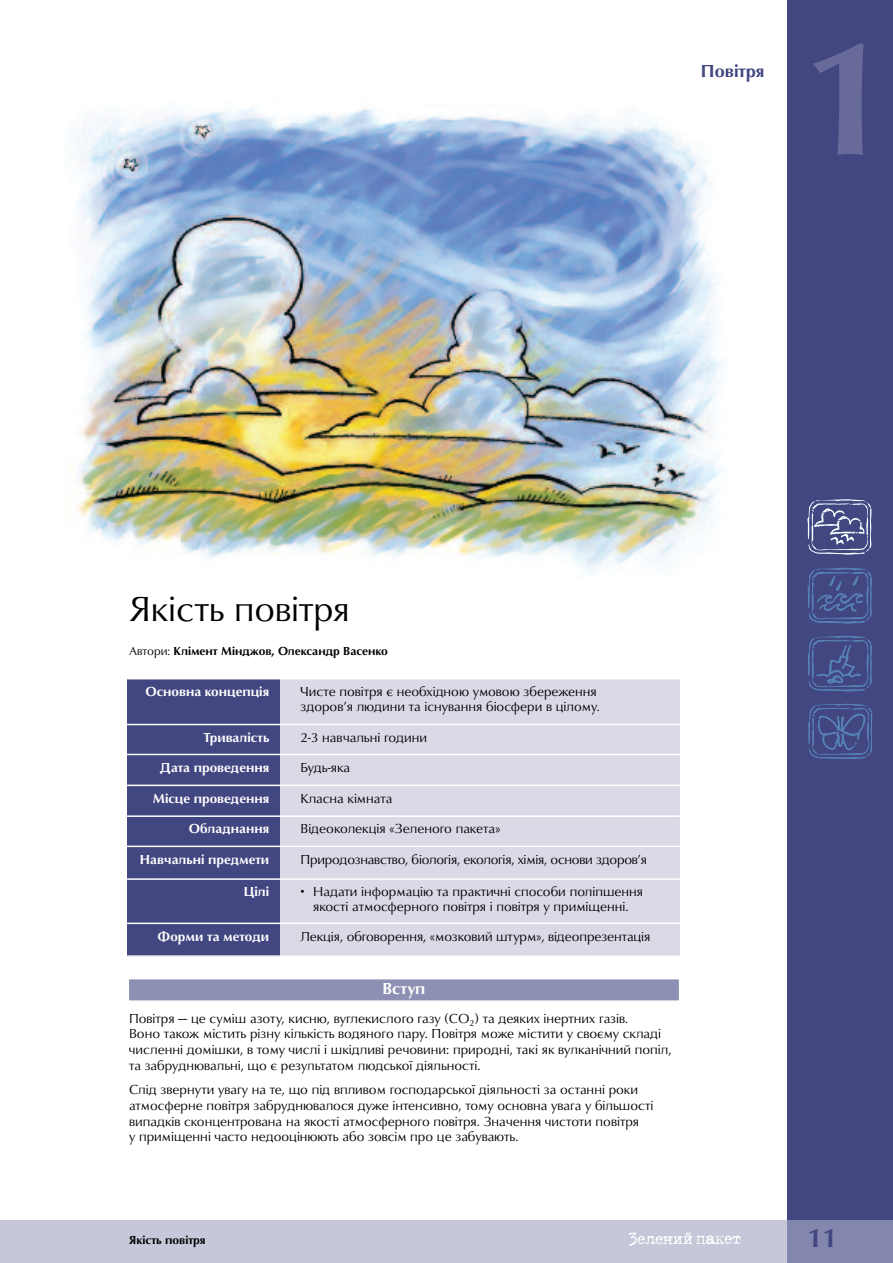
<style>
.page{position:relative;width:893px;height:1263px;background:#fff}
.page>*{position:absolute;margin:0;border:0;box-sizing:border-box;transform-origin:0 0}
.t1{font:700 165px "URW Classico TCE";color:#686b9a}
.t2{font:36px "URW Classico TCY";color:#000}
.t3{font:700 27px "URW Classico TCE";color:#424681}
.t4{font:700 18px "URW Classico TCY";color:#424681}
.t5{font:700 16.5px "URW Classico TCY";letter-spacing:.01em;color:#fff}
.t6{font:13.5px/15.8px "URW Classico TCY";color:#000}
.t7{font:700 13.5px "URW Classico TCY";color:#fff}
.t8{font:700 12px "URW Classico TCY";color:#000}
.s1{font-weight:400}
</style>
<div class="page">
<div style="left:0;top:1220px;width:876px;height:43px;background:#c6c7d9"></div>
<div style="left:787px;top:0;width:106px;height:1263px;background:#424681"></div>
<div style="left:787px;top:1220px;width:106px;height:43px;background:#8487ad"></div>
<svg style="left:629px;top:1232px;width:112px;height:14px"></svg>
<div style="left:129px;top:979px;width:550px;height:21px;background:#8e90b3"></div>
<img style="left:71px;top:107px;width:654px;height:468px">
<svg style="left:808px;top:636px;width:64px;height:55px"></svg>
<svg style="left:808px;top:704px;width:64px;height:55px"></svg>
<svg style="left:807px;top:568px;width:65px;height:56px"></svg>
<svg style="left:807px;top:499px;width:64px;height:56px"></svg>
<div style="left:127px;top:678px;width:153px;height:46px;background:#424681"></div>
<div style="left:280px;top:678px;width:400px;height:46px;background:#d9dae6"></div>
<div style="left:127px;top:724px;width:153px;height:30px;background:#424681"></div>
<div style="left:280px;top:724px;width:400px;height:30px;background:#d9dae6"></div>
<div style="left:127px;top:754px;width:153px;height:31px;background:#424681"></div>
<div style="left:280px;top:754px;width:400px;height:31px;background:#d9dae6"></div>
<div style="left:127px;top:785px;width:153px;height:31px;background:#424681"></div>
<div style="left:280px;top:785px;width:400px;height:31px;background:#d9dae6"></div>
<div style="left:127px;top:816px;width:153px;height:30px;background:#424681"></div>
<div style="left:280px;top:816px;width:400px;height:30px;background:#d9dae6"></div>
<div style="left:127px;top:846px;width:153px;height:33px;background:#424681"></div>
<div style="left:280px;top:846px;width:400px;height:33px;background:#d9dae6"></div>
<div style="left:127px;top:879px;width:153px;height:44px;background:#424681"></div>
<div style="left:280px;top:879px;width:400px;height:44px;background:#d9dae6"></div>
<div style="left:127px;top:923px;width:153px;height:34px;background:#424681"></div>
<div style="left:280px;top:923px;width:400px;height:34px;background:#d9dae6"></div>
<hr style="left:127px;top:678px;width:553px;height:1px;background:#fff">
<hr style="left:127px;top:724px;width:553px;height:1px;background:#fff">
<hr style="left:127px;top:754px;width:553px;height:1px;background:#fff">
<hr style="left:127px;top:785px;width:553px;height:1px;background:#fff">
<hr style="left:127px;top:815px;width:553px;height:2px;background:#fff">
<hr style="left:127px;top:846px;width:553px;height:1px;background:#fff">
<hr style="left:127px;top:878px;width:553px;height:2px;background:#fff">
<hr style="left:127px;top:922px;width:553px;height:2px;background:#fff">
<hr style="left:127px;top:955px;width:553px;height:2px;background:#fff">
<h3 class="t4" style="left:701px;top:61px;width:65px">Повітря</h3>
<h1 class="t1" style="left:801px;top:1px;width:92px">1</h1>
<h2 class="t2" style="left:129px;top:587px;width:222px">Якість повітря</h2>
<p class="t8" style="left:129px;top:643px;width:260px"><span class="s1">Автори:</span> Клімент Мінджов, Олександр Васенко</p>
<p class="t7" style="left:145px;top:683px;width:125px">Основна концепція</p>
<p class="t6" style="left:300px;top:684px;width:301px;line-height:15px">Чисте повітря є необхідною умовою збереження здоров’я людини та існування біосфери в цілому.</p>
<p class="t7" style="left:204px;top:729px;width:67px">Тривалість</p>
<p class="t6" style="left:300px;top:729px;width:128px">2-3 навчальні години</p>
<p class="t7" style="left:160px;top:759px;width:111px">Дата проведення</p>
<p class="t6" style="left:300px;top:759px;width:51px">Будь-яка</p>
<p class="t7" style="left:153px;top:790px;width:118px">Місце проведення</p>
<p class="t6" style="left:300px;top:790px;width:93px">Класна кімната</p>
<p class="t7" style="left:189px;top:821px;width:82px">Обладнання</p>
<p class="t6" style="left:300px;top:821px;width:201px">Відеоколекція «Зеленого пакета»</p>
<p class="t7" style="left:140px;top:851px;width:131px">Навчальні предмети</p>
<p class="t6" style="left:300px;top:851px;width:348px">Природознавство, біологія, екологія, хімія, основи здоров’я</p>
<p class="t7" style="left:244px;top:884px;width:27px">Цілі</p>
<p class="t6" style="left:300px;top:884px;width:344px;line-height:15px;text-align:center">• Надати інформацію та практичні способи поліпшення якості атмосферного повітря і повітря у приміщенні.</p>
<p class="t7" style="left:158px;top:928px;width:113px">Форми та методи</p>
<p class="t6" style="left:300px;top:928px;width:351px">Лекція, обговорення, «мозковий штурм», відеопрезентація</p>
<p class="t5" style="left:383px;top:979px;width:44px">Вступ</p>
<p class="t6" style="left:129px;top:1010px;width:544px">Повітря — це суміш азоту, кисню, вуглекислого газу (CO<sub>2</sub>) та деяких інертних газів.<br>Воно також містить різну кількість водяного пару. Повітря може містити у своєму складі численні домішки, в тому числі і шкідливі речовини: природні, такі як вулканічний попіл, та забруднювальні, що є результатом людської діяльності.</p>
<p class="t6" style="left:129px;top:1081px;width:526px">Слід звернути увагу на те, що під впливом господарської діяльності за останні роки атмосферне повітря забруднювалося дуже інтенсивно, тому основна увага у більшості випадків сконцентрована на якості атмосферного повітря. Значення чистоти повітря<br>у приміщенні часто недооцінюють або зовсім про це забувають.</p>
<p class="t8" style="left:129px;top:1233px;width:78px">Якість повітря</p>
<h3 class="t3" style="left:808px;top:1222px;width:31px">11</h3>
</div>
